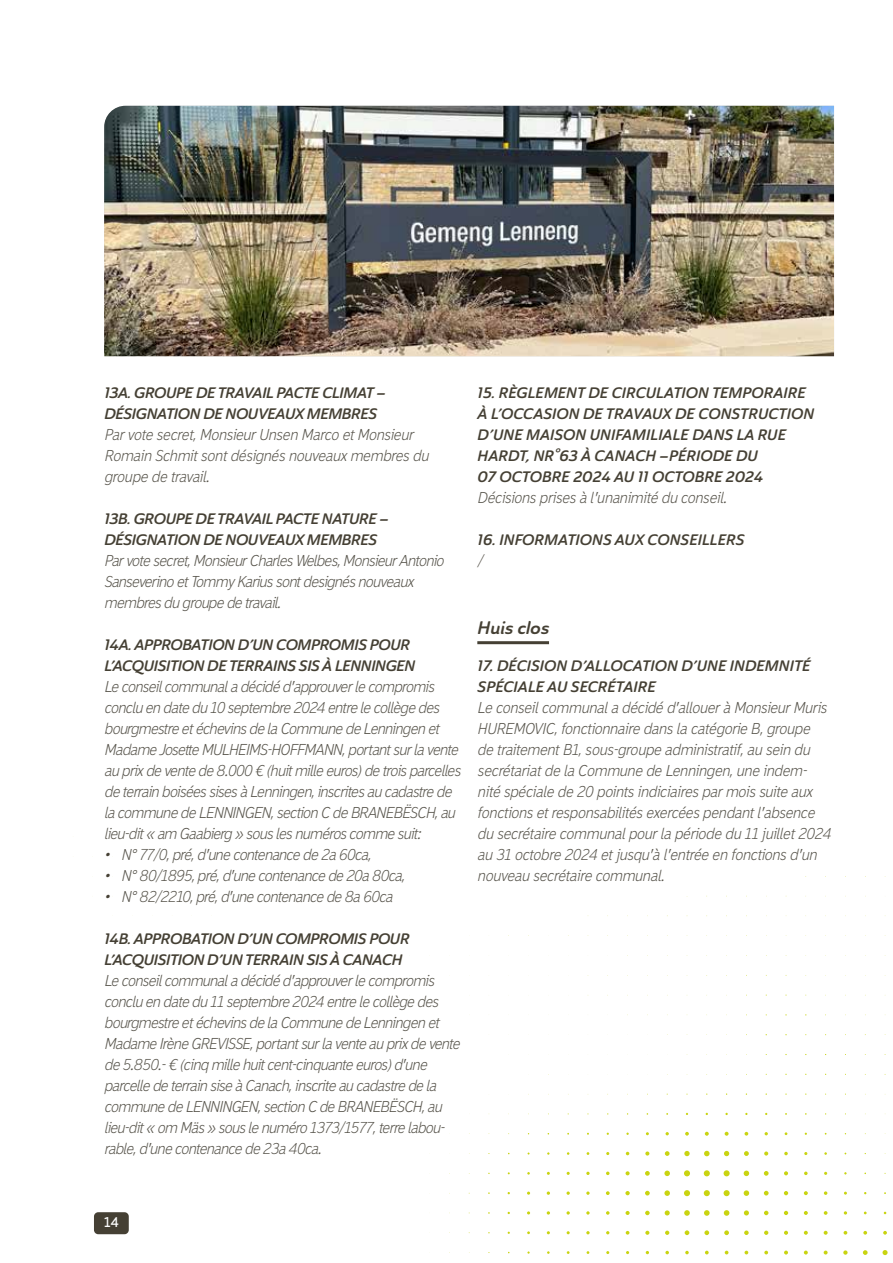
<style>
.page{position:relative;width:893px;height:1263px;background:#fff}
.page>*{position:absolute;margin:0;border:0;box-sizing:border-box;transform-origin:0 0}
.t1{font:18px "Ainslie Sans Nor Bol It";color:#454034}
.t2{font:italic 300 15px/21px "Madras";letter-spacing:-.025em;color:#57544b}
.t3{font:italic 300 15px/21px "Madras";color:#57544b}
.t4{font:15px/21px "Ainslie Sans Nor Bol It";letter-spacing:-.025em;color:#454034}
.t5{font:15px/21px "Ainslie Sans Nor Bol It";color:#454034}
.t6{font:700 13.5px "Madras";color:#fff}
.s1{font-weight:700;color:#454034}
</style>
<div class="page">
<div style="left:94px;top:1212px;width:35px;height:22px;background:#454034;border-radius:4px"></div>
<svg style="left:665px;top:1251px;width:4px;height:3px"></svg>
<svg style="left:685px;top:1251px;width:4px;height:3px"></svg>
<svg style="left:705px;top:1251px;width:4px;height:3px"></svg>
<svg style="left:744px;top:1251px;width:4px;height:3px"></svg>
<svg style="left:764px;top:1251px;width:4px;height:3px"></svg>
<svg style="left:784px;top:1250px;width:4px;height:4px"></svg>
<svg style="left:804px;top:1250px;width:4px;height:4px"></svg>
<svg style="left:824px;top:1250px;width:4px;height:4px"></svg>
<svg style="left:843px;top:1250px;width:5px;height:5px"></svg>
<svg style="left:863px;top:1250px;width:5px;height:5px"></svg>
<svg style="left:882px;top:1250px;width:6px;height:5px"></svg>
<svg style="left:586px;top:1231px;width:4px;height:3px"></svg>
<svg style="left:645px;top:1231px;width:4px;height:4px"></svg>
<svg style="left:665px;top:1230px;width:4px;height:5px"></svg>
<svg style="left:685px;top:1230px;width:4px;height:5px"></svg>
<svg style="left:704px;top:1230px;width:5px;height:5px"></svg>
<svg style="left:724px;top:1230px;width:5px;height:5px"></svg>
<svg style="left:744px;top:1230px;width:5px;height:5px"></svg>
<svg style="left:764px;top:1230px;width:4px;height:5px"></svg>
<svg style="left:784px;top:1231px;width:4px;height:4px"></svg>
<svg style="left:804px;top:1231px;width:4px;height:4px"></svg>
<svg style="left:824px;top:1231px;width:4px;height:4px"></svg>
<svg style="left:863px;top:1231px;width:4px;height:3px"></svg>
<svg style="left:883px;top:1231px;width:4px;height:3px"></svg>
<svg style="left:606px;top:1211px;width:3px;height:4px"></svg>
<svg style="left:626px;top:1211px;width:4px;height:4px"></svg>
<svg style="left:645px;top:1211px;width:5px;height:4px"></svg>
<svg style="left:665px;top:1210px;width:5px;height:5px"></svg>
<svg style="left:684px;top:1210px;width:6px;height:6px"></svg>
<svg style="left:704px;top:1210px;width:6px;height:6px"></svg>
<svg style="left:724px;top:1210px;width:5px;height:6px"></svg>
<svg style="left:744px;top:1210px;width:5px;height:5px"></svg>
<svg style="left:764px;top:1211px;width:4px;height:4px"></svg>
<svg style="left:784px;top:1211px;width:4px;height:4px"></svg>
<svg style="left:804px;top:1211px;width:4px;height:4px"></svg>
<svg style="left:824px;top:1211px;width:3px;height:4px"></svg>
<svg style="left:527px;top:1191px;width:3px;height:4px"></svg>
<svg style="left:547px;top:1191px;width:3px;height:4px"></svg>
<svg style="left:566px;top:1191px;width:4px;height:4px"></svg>
<svg style="left:586px;top:1191px;width:4px;height:4px"></svg>
<svg style="left:606px;top:1191px;width:4px;height:4px"></svg>
<svg style="left:625px;top:1191px;width:5px;height:4px"></svg>
<svg style="left:645px;top:1191px;width:5px;height:4px"></svg>
<svg style="left:664px;top:1190px;width:6px;height:6px"></svg>
<svg style="left:684px;top:1190px;width:6px;height:6px"></svg>
<svg style="left:704px;top:1190px;width:6px;height:6px"></svg>
<svg style="left:724px;top:1190px;width:6px;height:6px"></svg>
<svg style="left:744px;top:1190px;width:5px;height:6px"></svg>
<svg style="left:764px;top:1191px;width:5px;height:4px"></svg>
<svg style="left:784px;top:1191px;width:4px;height:4px"></svg>
<svg style="left:804px;top:1191px;width:4px;height:4px"></svg>
<svg style="left:824px;top:1191px;width:3px;height:4px"></svg>
<svg style="left:586px;top:1172px;width:4px;height:3px"></svg>
<svg style="left:626px;top:1171px;width:4px;height:4px"></svg>
<svg style="left:645px;top:1171px;width:5px;height:5px"></svg>
<svg style="left:664px;top:1170px;width:6px;height:6px"></svg>
<svg style="left:684px;top:1170px;width:6px;height:6px"></svg>
<svg style="left:704px;top:1170px;width:6px;height:6px"></svg>
<svg style="left:724px;top:1170px;width:6px;height:6px"></svg>
<svg style="left:744px;top:1170px;width:5px;height:6px"></svg>
<svg style="left:764px;top:1171px;width:5px;height:5px"></svg>
<svg style="left:784px;top:1171px;width:4px;height:4px"></svg>
<svg style="left:804px;top:1171px;width:4px;height:4px"></svg>
<svg style="left:645px;top:1151px;width:4px;height:4px"></svg>
<svg style="left:665px;top:1151px;width:5px;height:5px"></svg>
<svg style="left:684px;top:1151px;width:6px;height:5px"></svg>
<svg style="left:704px;top:1151px;width:5px;height:5px"></svg>
<svg style="left:724px;top:1151px;width:5px;height:5px"></svg>
<svg style="left:744px;top:1151px;width:5px;height:5px"></svg>
<svg style="left:764px;top:1151px;width:4px;height:4px"></svg>
<svg style="left:784px;top:1152px;width:4px;height:3px"></svg>
<svg style="left:685px;top:1132px;width:4px;height:3px"></svg>
<svg style="left:705px;top:1132px;width:4px;height:4px"></svg>
<svg style="left:725px;top:1132px;width:4px;height:4px"></svg>
<svg style="left:744px;top:1132px;width:4px;height:3px"></svg>
<hr style="left:477px;top:641px;width:72px;height:3px;background:#454034">
<img style="left:104px;top:106px;width:730px;height:250px">
<p class="t4" style="left:104px;top:382px;width:283px">13A. GROUPE DE TRAVAIL PACTE CLIMAT –<br>DÉSIGNATION DE NOUVEAUX MEMBRES</p>
<p class="t3" style="left:104px;top:424px;width:326px">Par vote secret, Monsieur Unsen Marco et Monsieur<br>Romain Schmit sont désignés nouveaux membres du groupe de travail.</p>
<p class="t4" style="left:104px;top:508px;width:286px">13B. GROUPE DE TRAVAIL PACTE NATURE –<br>DÉSIGNATION DE NOUVEAUX MEMBRES</p>
<p class="t2" style="left:104px;top:550px;width:341px">Par vote secret, Monsieur Charles Welbes, Monsieur Antonio<br>Sanseverino et Tommy Karius sont designés nouveaux membres du groupe de travail.</p>
<p class="t4" style="left:104px;top:634px;width:312px">14A. APPROBATION D’UN COMPROMIS POUR<br>L’ACQUISITION DE TERRAINS SIS À LENNINGEN</p>
<p class="t2" style="left:104px;top:676px;width:358px">Le conseil communal a décidé d’approuver le compromis conclu en date du 10 septembre 2024 entre le collège des bourgmestre et échevins de la Commune de Lenningen et Madame Josette MULHEIMS-HOFFMANN, portant sur la vente au prix de vente de 8.000 € (huit mille euros) de trois parcelles de terrain boisées sises à Lenningen, inscrites au cadastre de la commune de LENNINGEN, section C de BRANEBËSCH, au lieu-dit « am Gaabierg » sous les numéros comme suit:</p>
<p class="t2" style="left:104px;top:844px;width:268px"><span class="s1">•</span> N° 77/0, pré, d’une contenance de 2a 60ca,</p>
<p class="t2" style="left:104px;top:865px;width:302px"><span class="s1">•</span> N° 80/1895, pré, d’une contenance de 20a 80ca,</p>
<p class="t2" style="left:104px;top:886px;width:290px"><span class="s1">•</span> N° 82/2210, pré, d’une contenance de 8a 60ca</p>
<p class="t4" style="left:104px;top:928px;width:307px">14B. APPROBATION D’UN COMPROMIS POUR<br>L’ACQUISITION D’UN TERRAIN SIS À CANACH</p>
<p class="t2" style="left:104px;top:970px;width:357px">Le conseil communal a décidé d’approuver le compromis conclu en date du 11 septembre 2024 entre le collège des bourgmestre et échevins de la Commune de Lenningen et Madame Irène GREVISSE, portant sur la vente au prix de vente de 5.850.- € (cinq mille huit cent-cinquante euros) d’une parcelle de terrain sise à Canach, inscrite au cadastre de la commune de LENNINGEN, section C de BRANEBËSCH, au lieu-dit « om Mäs » sous le numéro 1373/1577, terre labou&shy;rable, d’une contenance de 23a 40ca.</p>
<p class="t5" style="left:477px;top:382px;width:338px">15. RÈGLEMENT DE CIRCULATION TEMPORAIRE À L’OCCASION DE TRAVAUX DE CONSTRUCTION D’UNE MAISON UNIFAMILIALE DANS LA RUE HARDT, NR°63 À CANACH –PÉRIODE DU<br>07 OCTOBRE 2024 AU 11 OCTOBRE 2024</p>
<p class="t3" style="left:477px;top:487px;width:251px">Décisions prises à l’unanimité du conseil.</p>
<p class="t5" style="left:477px;top:529px;width:268px">16. INFORMATIONS AUX CONSEILLERS</p>
<p class="t2" style="left:477px;top:550px;width:7px">/</p>
<p class="t1" style="left:477px;top:615px;width:73px">Huis clos</p>
<p class="t5" style="left:477px;top:655px;width:334px">17. DÉCISION D’ALLOCATION D’UNE INDEMNITÉ<br>SPÉCIALE AU SECRÉTAIRE</p>
<p class="t3" style="left:477px;top:697px;width:355px">Le conseil communal a décidé d’allouer à Monsieur Muris HUREMOVIC, fonctionnaire dans la catégorie B, groupe<br>de traitement B1, sous-groupe administratif, au sein du secrétariat de la Commune de Lenningen, une indem&shy;nité spéciale de 20 points indiciaires par mois suite aux fonctions et responsabilités exercées pendant l’absence du secrétaire communal pour la période du 11 juillet 2024 au 31 octobre 2024 et jusqu’à l’entrée en fonctions d’un nouveau secrétaire communal.</p>
<p class="t6" style="left:104px;top:1214px;width:16px">14</p>
</div>
